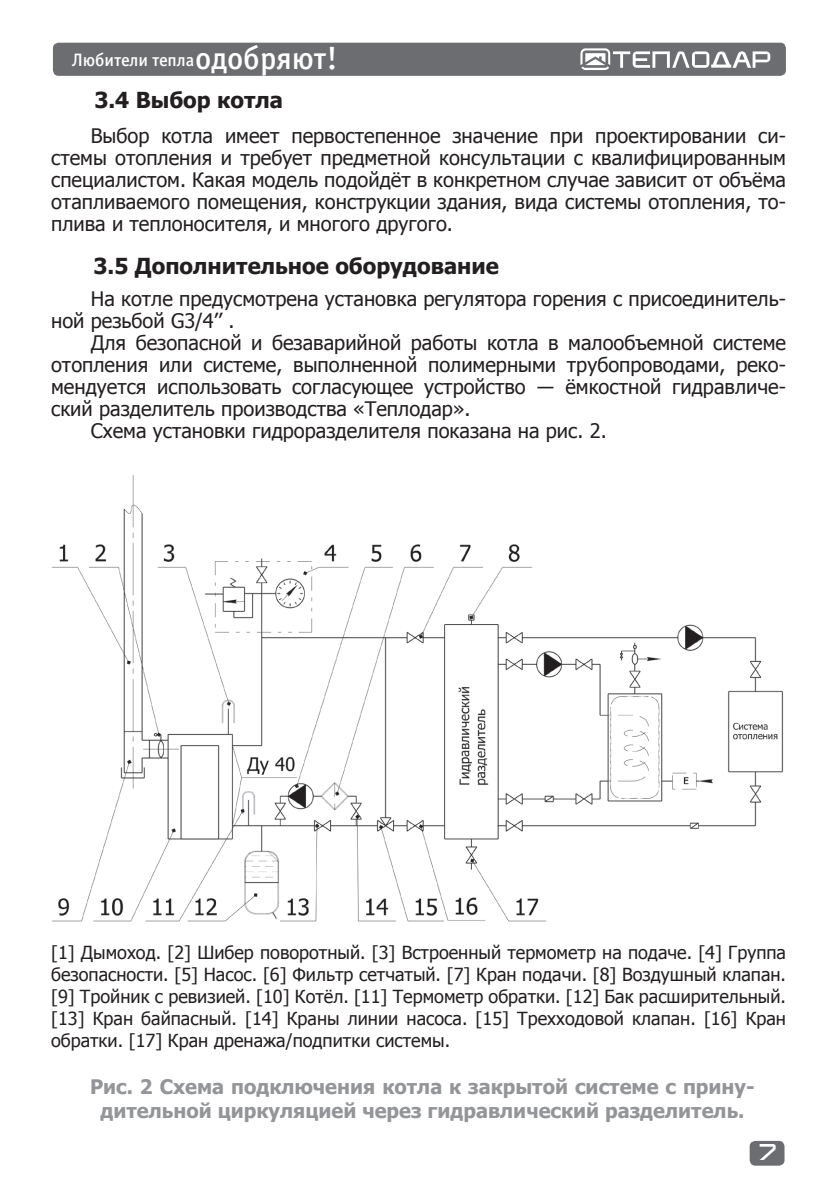
<style>
.page{position:relative;width:840px;height:1191px;background:#fff}
.page>*{position:absolute;margin:0;border:0;box-sizing:border-box;transform-origin:0 0}
.t1{font:700 22px "Tahoma";color:#231f20}
.t2{font:20px/22px "Tahoma";color:#231f20;text-align:justify}
.t3{font:700 20px/24px "Tahoma";color:#939598;text-align:center}
.t4{font:18px/22px "Tahoma";color:#231f20;text-align:justify}
.t5{font:18px "Officina Sans Medium C";letter-spacing:-.005em;color:#fff}
.t6{font:16px "teplodar";color:#fff}
.s1{font-size:32px}
</style>
<div class="page">
<div style="left:749px;top:1140px;width:35px;height:25px;background:#6c6d70;border-radius:6px"></div>
<div style="left:53px;top:43px;width:732px;height:33px;background:#6c6d70;border-radius:6px"></div>
<svg style="left:580px;top:48px;width:189px;height:22px"></svg>
<img style="left:52px;top:475px;width:732px;height:447px">
<p class="t5" style="left:72px;top:50px;width:267px">Любители тепла<span class="s1">одобряют!</span></p>
<p class="t1" style="left:94px;top:84px;width:190px">3.4 Выбор котла</p>
<p class="t2" style="left:51px;top:124px;width:736px;text-indent:40px">Выбор котла имеет первостепенное значение при проектировании си&shy;стемы отопления и требует предметной консультации с квалифицированным специалистом. Какая модель подойдёт в конкретном случае зависит от объёма отапливаемого помещения, конструкции здания, вида системы отопления, то&shy;плива и теплоносителя, и многого другого.</p>
<p class="t1" style="left:93px;top:250px;width:407px">3.5 Дополнительное оборудование</p>
<p class="t2" style="left:51px;top:287px;width:736px;text-indent:40px">На котле предусмотрена установка регулятора горения с присоединитель&shy;ной резьбой G3/4’’ .</p>
<p class="t2" style="left:91px;top:331px;width:696px">Для безопасной и безаварийной работы котла в малообъемной системе</p>
<p class="t2" style="left:51px;top:353px;width:736px">отопления или системе, выполненной полимерными трубопроводами, реко-</p>
<p class="t2" style="left:51px;top:375px;width:736px">мендуется использовать согласующее устройство ― ёмкостной гидравличе-</p>
<p class="t2" style="left:51px;top:397px;width:420px">ский разделитель производства «Теплодар».</p>
<p class="t2" style="left:91px;top:419px;width:517px">Схема установки гидроразделителя показана на рис. 2.</p>
<p class="t4" style="left:51px;top:940px;width:736px">[1] Дымоход. [2] Шибер поворотный. [3] Встроенный термометр на подаче. [4] Группа безопасности. [5] Насос. [6] Фильтр сетчатый. [7] Кран подачи. [8] Воздушный клапан. [9] Тройник с ревизией. [10] Котёл. [11] Термометр обратки. [12] Бак расширительный. [13] Кран байпасный. [14] Краны линии насоса. [15] Трехходовой клапан. [16] Кран обратки. [17] Кран дренажа/подпитки системы.</p>
<p class="t3" style="left:90px;top:1073px;width:666px">Рис. 2 Схема подключения котла к закрытой системе с прину&shy;дительной циркуляцией через гидравлический разделитель.</p>
<p class="t6" style="left:759px;top:1145px;width:18px">7</p>
</div>
